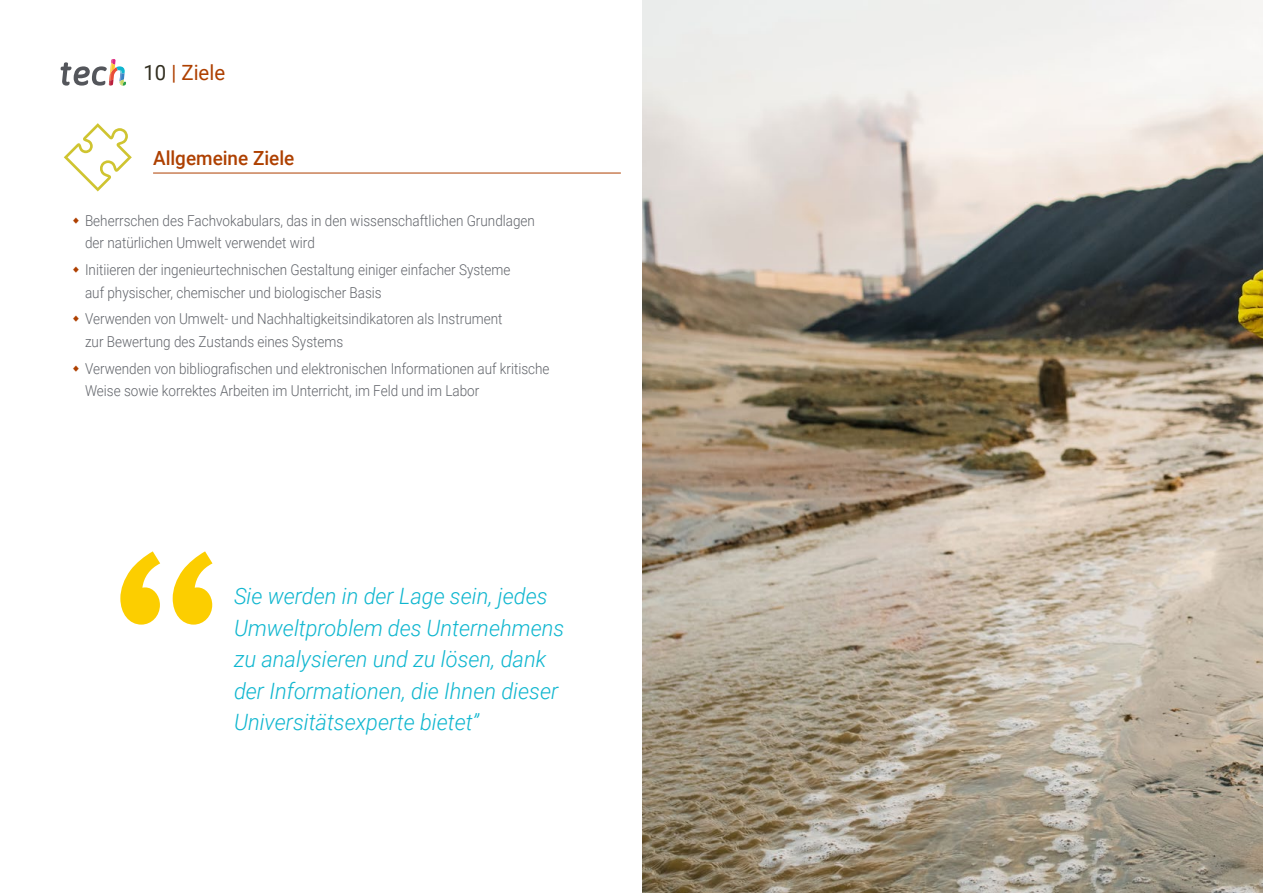
<style>
.page{position:relative;width:1263px;height:893px;background:#fff}
.page>*{position:absolute;margin:0;border:0;box-sizing:border-box;transform-origin:0 0}
.t1{font:italic 300 22.5px/31.5px "Roboto";color:#0fb6cf}
.t2{font:21px "Roboto";color:#ae4000}
.t3{font:500 19.5px "Roboto";color:#ae4000}
.t4{font:300 15px/22.5px "Roboto";color:#61646a;scale:.9 1}
.s1{color:#312e20}
</style>
<div class="page">
<hr style="left:153px;top:173px;width:468px;height:1px;background:#ae4000">
<svg style="left:64px;top:123px;width:68px;height:68px"></svg>
<svg style="left:61px;top:59px;width:65px;height:27px"></svg>
<svg style="left:120px;top:551px;width:92px;height:74px"></svg>
<img style="left:642px;top:0;width:621px;height:893px">
<h2 class="t2" style="left:144px;top:57px;width:83px"><span class="s1">10</span> | Ziele</h2>
<h3 class="t3" style="left:153px;top:144px;width:143px">Allgemeine Ziele</h3>
<p class="t4" style="left:85px;top:209px;width:501px">Beherrschen des Fachvokabulars, das in den wissenschaftlichen Grundlagen der natürlichen Umwelt verwendet wird</p>
<p class="t4" style="left:85px;top:258px;width:474px">Initiieren der ingenieurtechnischen Gestaltung einiger einfacher Systeme auf physischer, chemischer und biologischer Basis</p>
<p class="t4" style="left:85px;top:307px;width:465px">Verwenden von Umwelt- und Nachhaltigkeitsindikatoren als Instrument zur Bewertung des Zustands eines Systems</p>
<p class="t4" style="left:85px;top:357px;width:518px">Verwenden von bibliografischen und elektronischen Informationen auf kritische<br>Weise sowie korrektes Arbeiten im Unterricht, im Feld und im Labor</p>
<h1 class="t1" style="left:234px;top:580px;width:332px">Sie werden in der Lage sein, jedes Umweltproblem des Unternehmens zu analysieren und zu lösen, dank der Informationen, die Ihnen dieser Universitätsexperte bietet”</h1>
</div>
